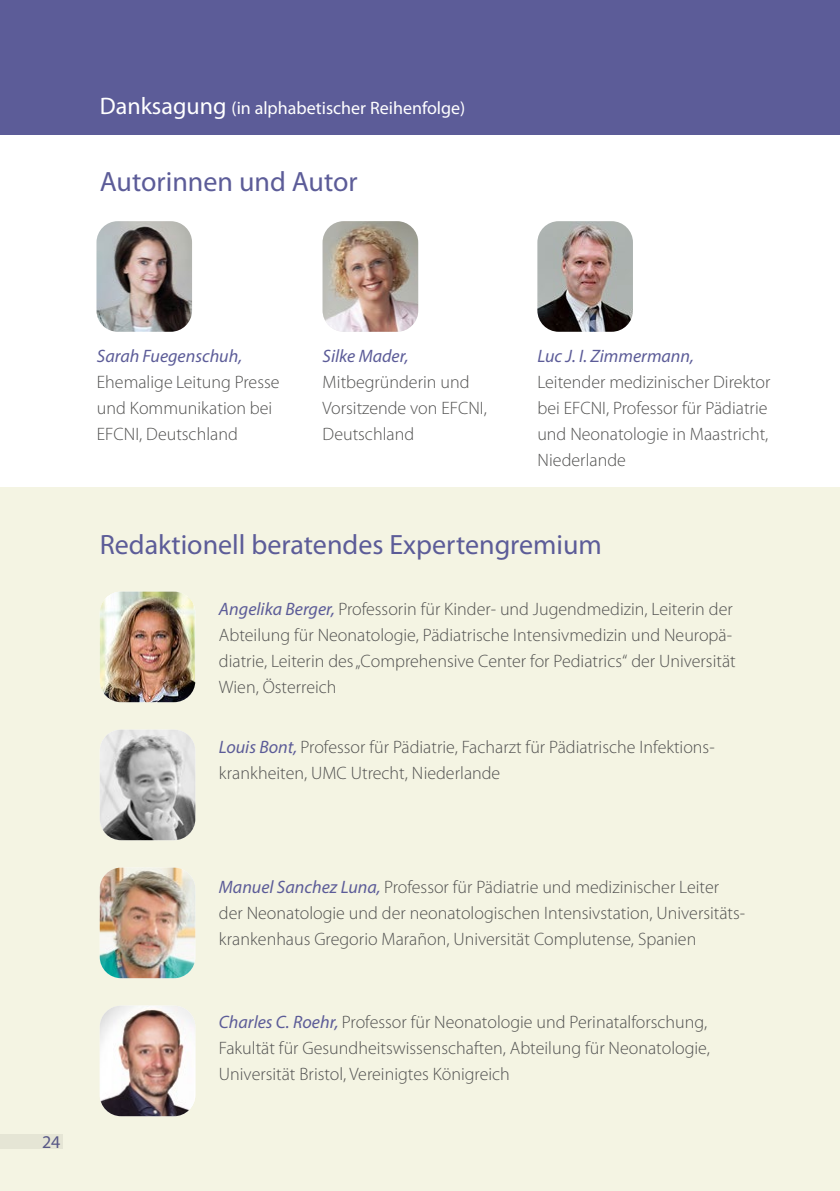
<style>
.page{position:relative;width:840px;height:1191px;background:#fff}
.page>*{position:absolute;margin:0;border:0;box-sizing:border-box;transform-origin:0 0}
.t1{font:28px "Myriad Pro";color:#5c5c98}
.t2{font:300 18px/26px "Myriad Pro";color:#525251}
.t3{font:italic 18px "Myriad Pro";color:#5c5c98}
.t4{font:18px "Myriad Pro";color:#fff}
.t5{font:18px "Myriad Pro";color:#5c5c98}
.s1{font-size:24px}
.s2{font-weight:400;font-style:italic;color:#5c5c98}
</style>
<div class="page">
<img style="left:537px;top:221px;width:95px;height:111px">
<img style="left:96px;top:221px;width:96px;height:111px">
<img style="left:322px;top:221px;width:96px;height:111px">
<div style="left:0;top:488px;width:839px;height:703px;background:#f4f4e3"></div>
<img style="left:100px;top:591px;width:95px;height:111px">
<img style="left:100px;top:730px;width:95px;height:110px">
<img style="left:100px;top:867px;width:95px;height:111px">
<img style="left:100px;top:1005px;width:95px;height:111px">
<div style="left:0;top:0;width:839px;height:134px;background:#5c5c98"></div>
<p class="t4" style="left:100px;top:97px;width:367px"><span class="s1">Danksagung</span> (in alphabetischer Reihenfolge)</p>
<h1 class="t1" style="left:100px;top:164px;width:259px">Autorinnen und Autor</h1>
<p class="t3" style="left:97px;top:345px;width:147px">Sarah Fuegenschuh,</p>
<p class="t2" style="left:97px;top:369px;width:184px">Ehemalige Leitung Presse und Kommunikation bei<br>EFCNI, Deutschland</p>
<p class="t3" style="left:322px;top:345px;width:87px">Silke Mader,</p>
<p class="t2" style="left:322px;top:369px;width:166px">Mitbegründerin und<br>Vorsitzende von EFCNI,<br>Deutschland</p>
<p class="t3" style="left:537px;top:345px;width:158px">Luc J. I. Zimmermann,</p>
<p class="t2" style="left:537px;top:369px;width:234px">Leitender medizinischer Direktor bei EFCNI, Professor für Pädiatrie und Neonatologie in Maastricht,<br>Niederlande</p>
<h1 class="t1" style="left:100px;top:527px;width:503px">Redaktionell beratendes Expertengremium</h1>
<p class="t2" style="left:219px;top:596px;width:518px"><span class="s2">Angelika Berger,</span> Professorin für Kinder- und Jugendmedizin, Leiterin der Abteilung für Neonatologie, Pädiatrische Intensivmedizin und Neuropä&shy;diatrie, Leiterin des „Comprehensive Center for Pediatrics“ der Universität Wien, Österreich</p>
<p class="t2" style="left:219px;top:734px;width:497px"><span class="s2">Louis Bont,</span> Professor für Pädiatrie, Facharzt für Pädiatrische Infektions&shy;krankheiten, UMC Utrecht, Niederlande</p>
<p class="t5" style="left:42px;top:1130px;width:20px">24</p>
<p class="t2" style="left:219px;top:874px;width:527px"><span class="s2">Manuel Sanchez Luna,</span> Professor für Pädiatrie und medizinischer Leiter der Neonatologie und der neonatologischen Intensivstation, Universitäts&shy;krankenhaus Gregorio Marañon, Universität Complutense, Spanien</p>
<p class="t2" style="left:219px;top:1009px;width:492px"><span class="s2">Charles C. Roehr,</span> Professor für Neonatologie und Perinatalforschung,<br>Fakultät für Gesundheitswissenschaften, Abteilung für Neonatologie,<br>Universität Bristol, Vereinigtes Königreich</p>
</div>
